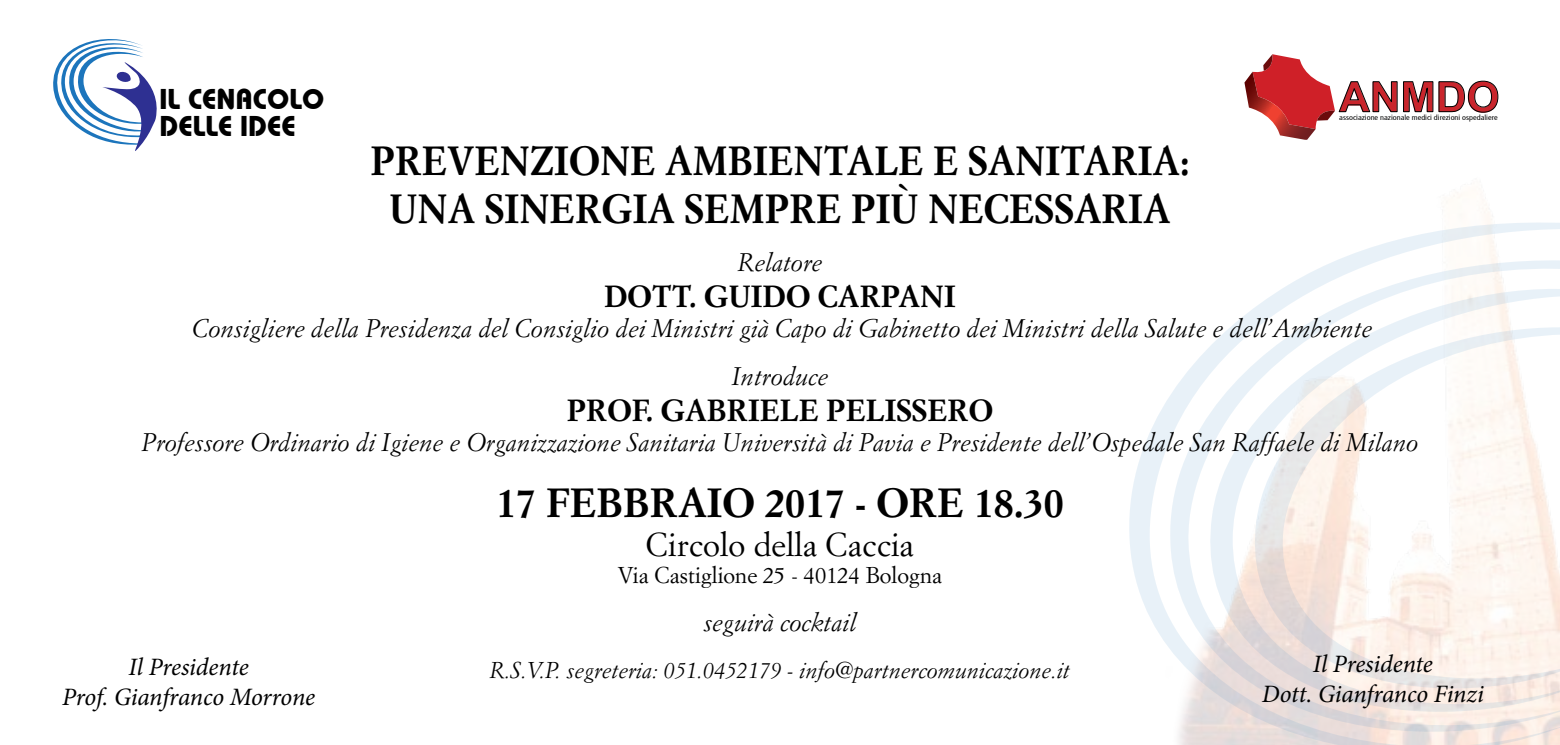
<style>
.page{position:relative;width:1560px;height:745px;background:#fff}
.page>*{position:absolute;margin:0;border:0;box-sizing:border-box;transform-origin:0 0}
.t1{font:700 41.75px "Arial";color:#c9252c}
.t2{font:700 40px/48px "Simoncini Garamond";color:#000;text-align:center;scale:.95 1}
.t3{font:700 40px "Simoncini Garamond";color:#000}
.t4{font:32.5px "Simoncini Garamond";color:#000}
.t5{font:700 30px "Simoncini Garamond";color:#000}
.t6{font:700 28.5px/26.2px "Bahamas";color:#000}
.t7{font:italic 25px/48px "Simoncini Garamond";color:#000;text-align:center}
.t8{font:italic 25px/30px "Minion Pro";letter-spacing:-.01em;color:#000;text-align:center}
.t9{font:italic 22.5px "Simoncini Garamond";color:#000}
.t10{font:22.5px "Simoncini Garamond";color:#000}
.t11{font:condensed 7.25px "Frutiger 57";color:#000;scale:1.11 1}
</style>
<div class="page">
<svg style="left:53px;top:39px;width:104px;height:112px"></svg>
<svg style="left:1244px;top:54px;width:254px;height:86px"></svg>
<svg style="left:1129px;top:220px;width:430px;height:524px"></svg>
<p class="t6" style="left:160px;top:86px;width:166px">IL CENACOLO<br>DELLE IDEE</p>
<h1 class="t1" style="left:1338px;top:69px;width:162px">ANMDO</h1>
<p class="t11" style="left:1339px;top:114px;width:144px">associazione nazionale medici direzioni ospedaliere</p>
<h2 class="t2" style="left:370px;top:137px;width:863px">PREVENZIONE AMBIENTALE E SANITARIA:<br>UNA SINERGIA SEMPRE PIÙ NECESSARIA</h2>
<p class="t7" style="left:737px;top:237px;width:86px">relatore</p>
<p class="t5" style="left:604px;top:277px;width:353px">DOTT. GUIDO CARPANI</p>
<p class="t7" style="left:192px;top:303px;width:1181px">Consigliere della Presidenza del Consiglio dei Ministri già Capo di Gabinetto dei Ministri della Salute e dell’Ambiente introduce</p>
<p class="t5" style="left:567px;top:391px;width:428px">PROF. GABRIELE PELISSERO</p>
<p class="t7" style="left:142px;top:417px;width:1277px">Professore Ordinario di Igiene e Organizzazione Sanitaria Università di Pavia e Presidente dell’Ospedale San Raffaele di Milano</p>
<h2 class="t3" style="left:496px;top:477px;width:569px">17 FEBBRAIO 2017 - ORE 18.30</h2>
<h3 class="t4" style="left:646px;top:524px;width:269px">Circolo della Caccia</h3>
<p class="t10" style="left:617px;top:561px;width:326px">via Castiglione 25 - 40124 Bologna</p>
<p class="t7" style="left:703px;top:597px;width:154px">seguirà cocktail</p>
<p class="t8" style="left:129px;top:651px;width:122px">Il Presidente</p>
<p class="t9" style="left:490px;top:655px;width:581px">R.S.V.P. segreteria: 051.0452179 - info@partnercomunicazione.it</p>
<p class="t8" style="left:62px;top:681px;width:254px">Prof. Gianfranco Morrone</p>
<p class="t8" style="left:1261px;top:649px;width:223px">Il Presidente<br>Dott. Gianfranco Finzi</p>
</div>
